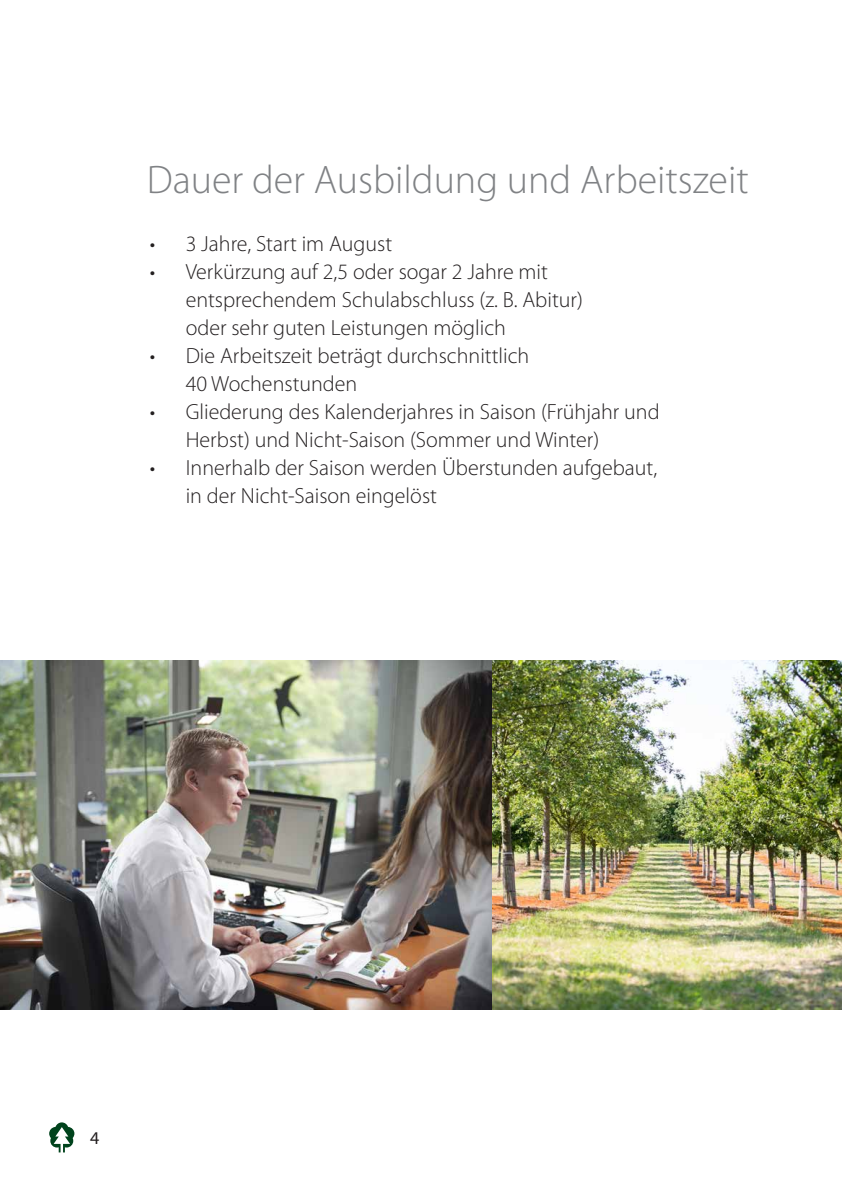
<style>
.page{position:relative;width:842px;height:1191px;background:#fff}
.page>*{position:absolute;margin:0;border:0;box-sizing:border-box;transform-origin:0 0}
.t1{font:300 40px "Myriad Pro";color:#808285}
.t2{font:300 22px/28px "Myriad Pro";color:#231f20}
.t3{font:18px "Myriad Pro";color:#231f20}
</style>
<div class="page">
<svg style="left:49px;top:1122px;width:25px;height:30px"></svg>
<img style="left:0;top:660px;width:842px;height:349px">
<p class="t1" style="left:147px;top:155px;width:603px">Dauer der Ausbildung und Arbeitszeit</p>
<p class="t2" style="left:150px;top:230px;width:244px">• 3 Jahre, Start im August</p>
<p class="t2" style="left:186px;top:258px;width:399px;text-indent:-36px">• Verkürzung auf 2,5 oder sogar 2 Jahre mit entsprechendem Schulabschluss (z. B. Abitur) oder sehr guten Leistungen möglich</p>
<p class="t2" style="left:186px;top:342px;width:345px;text-indent:-36px">• Die Arbeitszeit beträgt durchschnittlich<br>40 Wochenstunden</p>
<p class="t2" style="left:186px;top:398px;width:475px;text-indent:-36px">• Gliederung des Kalenderjahres in Saison (Frühjahr und<br>Herbst) und Nicht-Saison (Sommer und Winter)</p>
<p class="t2" style="left:186px;top:454px;width:473px;text-indent:-36px">• Innerhalb der Saison werden Überstunden aufgebaut, in der Nicht-Saison eingelöst</p>
<p class="t3" style="left:90px;top:1126px;width:11px">4</p>
</div>
